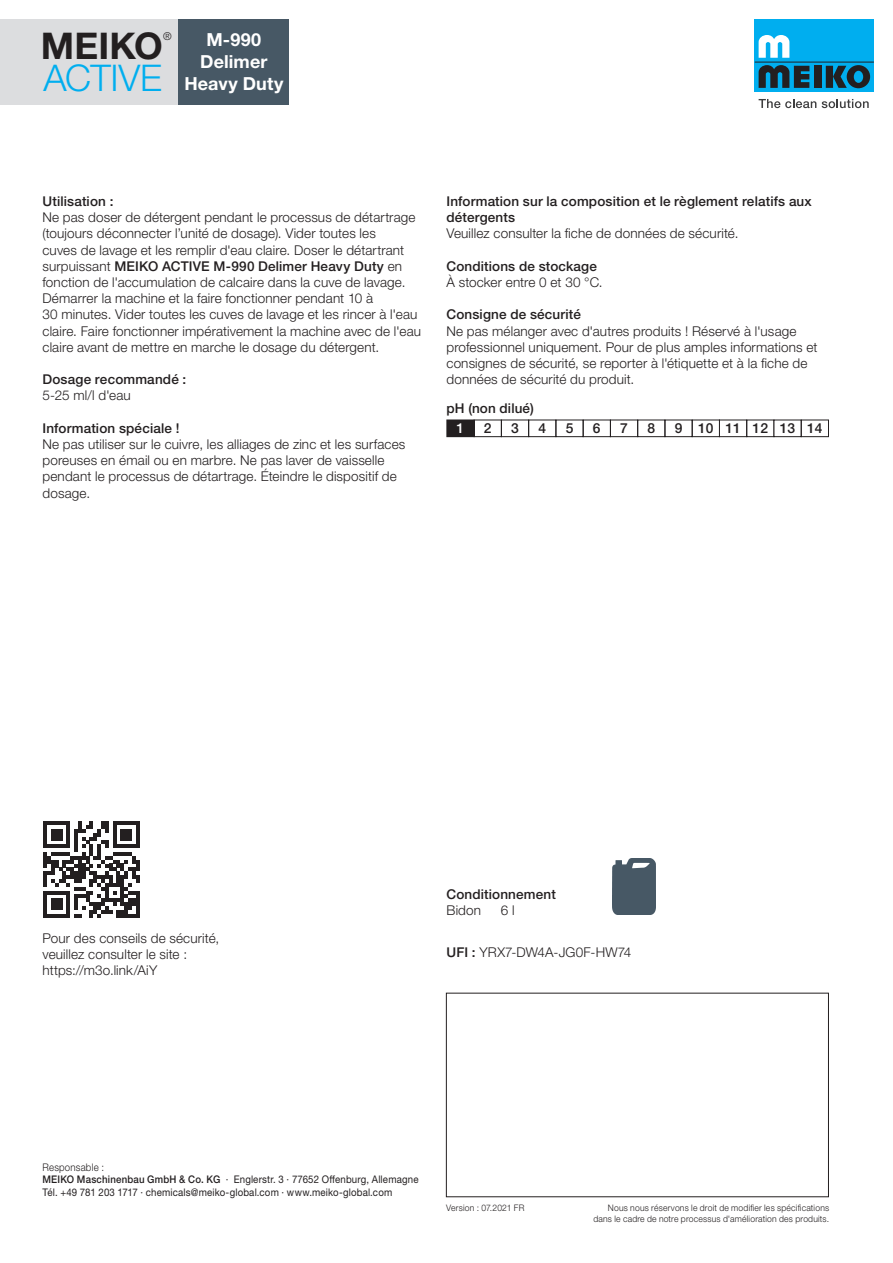
<style>
.page{position:relative;width:893px;height:1263px;background:#fff}
.page>*{position:absolute;margin:0;border:0;box-sizing:border-box;transform-origin:0 0}
.t1{font:300 36.75px "Helvetica Neue LTW1 G";letter-spacing:-.005em;color:#00aeef}
.t2{font:700 36.75px "Helvetica Neue LTW1 G";color:#231f20}
.t3{font:700 18px/21.6px "Helvetica Neue LTW1 G";letter-spacing:.005em;color:#fff;text-align:center}
.t4{font:500 13.8px "Helvetica Neue LTW1 G";color:#231f20}
.t5{font:500 13.8px "Helvetica Neue LTW1 G";color:#fff}
.t6{font:300 13.5px/16.2px "Helvetica Neue LTW1 G";letter-spacing:.01em;color:#231f20}
.t7{font:500 13.5px/16.2px "Helvetica Neue LTW1 G";letter-spacing:.01em;color:#231f20}
.t8{font:300 10.8px "Helvetica Neue LTW1 G";color:#231f20}
.t9{font:10.5px/12.6px "Helvetica Neue LTW1 G";letter-spacing:.015em;color:#231f20;scale:.92 1}
.t10{font:300 9px/10.8px "Helvetica Neue LTW1 G";letter-spacing:.025em;color:#231f20;text-align:right;scale:.95 1}
.s1{font-weight:500}
.s2{font-weight:300}
</style>
<div class="page">
<div style="left:447px;top:420px;width:27px;height:17px;background:#231f20"></div>
<div style="left:446px;top:420px;width:28px;height:17px;border:1px solid #231f20"></div>
<div style="left:474px;top:420px;width:28px;height:17px;border:1px solid #231f20"></div>
<div style="left:501px;top:420px;width:28px;height:17px;border:1px solid #231f20"></div>
<div style="left:528px;top:420px;width:28px;height:17px;border:1px solid #231f20"></div>
<div style="left:555px;top:420px;width:29px;height:17px;border:1px solid #231f20"></div>
<div style="left:583px;top:420px;width:28px;height:17px;border:1px solid #231f20"></div>
<div style="left:610px;top:420px;width:28px;height:17px;border:1px solid #231f20"></div>
<div style="left:637px;top:420px;width:28px;height:17px;border:1px solid #231f20"></div>
<div style="left:665px;top:420px;width:28px;height:17px;border:1px solid #231f20"></div>
<div style="left:692px;top:420px;width:28px;height:17px;border:1px solid #231f20"></div>
<div style="left:719px;top:420px;width:28px;height:17px;border:1px solid #231f20"></div>
<div style="left:746px;top:420px;width:28px;height:17px;border:1px solid #231f20"></div>
<div style="left:774px;top:420px;width:28px;height:17px;border:1px solid #231f20"></div>
<div style="left:801px;top:420px;width:28px;height:17px;border:1px solid #231f20"></div>
<div style="left:446px;top:993px;width:383px;height:204px;border:1px solid #231f20"></div>
<div style="left:755px;top:19px;width:119px;height:73px;background:#00aeef"></div>
<div style="left:814px;top:66px;width:7px;height:22px;background:#231f20"></div>
<svg style="left:826px;top:65px;width:44px;height:23px"></svg>
<hr style="left:755px;top:62px;width:119px;height:1px;background:#231f20">
<svg style="left:759px;top:35px;width:30px;height:23px"></svg>
<svg style="left:759px;top:65px;width:50px;height:23px"></svg>
<svg style="left:759px;top:99px;width:57px;height:9px"></svg>
<svg style="left:822px;top:99px;width:47px;height:9px"></svg>
<div style="left:0;top:19px;width:179px;height:85px;background:#dcdddf"></div>
<div style="left:179px;top:19px;width:110px;height:85px;background:#475865"></div>
<svg style="left:43px;top:821px;width:97px;height:97px"></svg>
<img style="left:612px;top:858px;width:43px;height:57px">
<p class="t8" style="left:163px;top:29px;width:10px">®</p>
<h1 class="t2" style="left:41px;top:23px;width:123px">MEIKO</h1>
<h1 class="t1" style="left:43px;top:56px;width:120px">ACTIVE</h1>
<h2 class="t3" style="left:184px;top:29px;width:101px">M-990<br>Delimer<br>Heavy Duty</h2>
<p class="t7" style="left:43px;top:193px;width:72px">Utilisation :</p>
<p class="t6" style="left:43px;top:209px;width:380px">Ne pas doser de détergent pendant le processus de détartrage (toujours déconnecter l’unité de dosage). Vider toutes les<br>cuves de lavage et les remplir d'eau claire. Doser le détartrant surpuissant <span class="s1">MEIKO ACTIVE M-990 Delimer Heavy Duty</span> en fonction de l'accumulation de calcaire dans la cuve de lavage.<br>Démarrer la machine et la faire fonctionner pendant 10 à<br>30 minutes. Vider toutes les cuves de lavage et les rincer à l'eau claire. Faire fonctionner impérativement la machine avec de l'eau claire avant de mettre en marche le dosage du détergent.</p>
<p class="t7" style="left:43px;top:371px;width:145px">Dosage recommandé :</p>
<p class="t6" style="left:43px;top:387px;width:90px">5-25 ml/l d'eau</p>
<p class="t7" style="left:43px;top:420px;width:139px">Information spéciale !</p>
<p class="t6" style="left:43px;top:436px;width:364px">Ne pas utiliser sur le cuivre, les alliages de zinc et les surfaces poreuses en émail ou en marbre. Ne pas laver de vaisselle pendant le processus de détartrage. Éteindre le dispositif de dosage.</p>
<p class="t7" style="left:446px;top:193px;width:367px">Information sur la composition et le règlement relatifs aux détergents</p>
<p class="t6" style="left:446px;top:225px;width:294px">Veuillez consulter la fiche de données de sécurité.</p>
<p class="t7" style="left:446px;top:258px;width:152px">Conditions de stockage</p>
<p class="t6" style="left:446px;top:274px;width:158px">À stocker entre 0 et 30 °C.</p>
<p class="t7" style="left:446px;top:306px;width:136px">Consigne de sécurité</p>
<p class="t6" style="left:446px;top:323px;width:372px">Ne pas mélanger avec d'autres produits ! Réservé à l'usage professionnel uniquement. Pour de plus amples informations et consignes de sécurité, se reporter à l'étiquette et à la fiche de données de sécurité du produit.</p>
<p class="t7" style="left:446px;top:400px;width:89px">pH (non dilué)</p>
<p class="t5" style="left:457px;top:420px;width:9px">1</p>
<p class="t4" style="left:484px;top:420px;width:9px">2</p>
<p class="t4" style="left:511px;top:420px;width:9px">3</p>
<p class="t4" style="left:538px;top:420px;width:9px">4</p>
<p class="t4" style="left:566px;top:420px;width:9px">5</p>
<p class="t4" style="left:593px;top:420px;width:9px">6</p>
<p class="t4" style="left:620px;top:420px;width:9px">7</p>
<p class="t4" style="left:647px;top:420px;width:9px">8</p>
<p class="t4" style="left:675px;top:420px;width:149px">9 10 11 12 13 14</p>
<p class="t6" style="left:43px;top:930px;width:178px">Pour des conseils de sécurité, veuillez consulter le site : https://m3o.link/AiY</p>
<p class="t7" style="left:446px;top:886px;width:111px">Conditionnement</p>
<p class="t6" style="left:446px;top:902px;width:36px">Bidon</p>
<p class="t6" style="left:501px;top:902px;width:15px">6 l</p>
<p class="t6" style="left:446px;top:944px;width:186px"><span class="s1">UFI :</span> YRX7-DW4A-JG0F-HW74</p>
<p class="t9" style="left:43px;top:1160px;width:410px"><span class="s2">Responsable :<br></span><span class="s1">MEIKO Maschinenbau GmbH &amp; Co. KG</span> · Englerstr. 3 · 77652 Offenburg, Allemagne<br>Tél. +49 781 203 1717 · chemicals@meiko-global.com · www.meiko-global.com</p>
<p class="t10" style="left:446px;top:1203px;width:84px">Version : 07.2021 FR</p>
<p class="t10" style="left:593px;top:1203px;width:250px">Nous nous réservons le droit de modifier les spécifications dans le cadre de notre processus d'amélioration des produits.</p>
</div>
